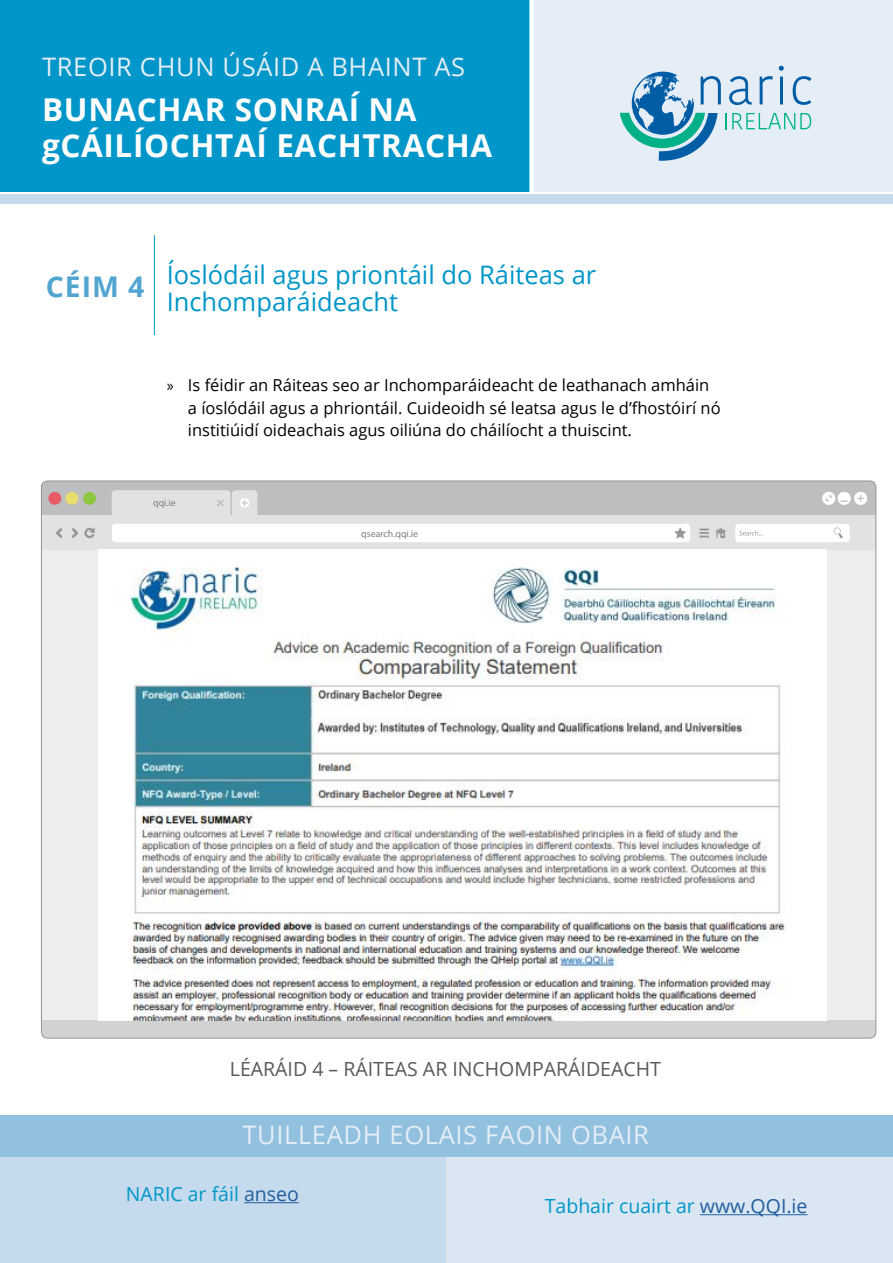
<style>
.page{position:relative;width:893px;height:1263px;background:#fff}
.page>*{position:absolute;margin:0;border:0;box-sizing:border-box;transform-origin:0 0}
.t1{font:700 31.5px/36px "Open Sans";letter-spacing:.02em;color:#fff}
.t2{font:25.5px/27px "Open Sans";color:#0096c9}
.t3{font:25.5px "Open Sans";letter-spacing:.025em;color:#e5eef6}
.t4{font:19.5px "Open Sans";color:#0096c9}
.t5{font:19.5px "Open Sans";color:#58595b}
.t6{font:16.5px/22.5px "Open Sans";color:#000}
.t7{font:9.9px "Myriad Pro";color:#7c8081}
.s1{font-weight:700;font-size:28.5px;color:#53a5d1}
.s2{font-family:"Myriad Pro"}
.s3{color:#215e9e}
</style>
<div class="page">
<div style="left:531px;top:0;width:362px;height:192px;background:#e5eef6"></div>
<div style="left:0;top:0;width:531px;height:192px;background:#0096c9"></div>
<svg style="left:620px;top:66px;width:192px;height:95px"></svg>
<div style="left:529px;top:0;width:5px;height:193px;background:#fff"></div>
<div style="left:0;top:194px;width:893px;height:9px;background:#c5dbed"></div>
<div style="left:0;top:1115px;width:893px;height:41px;background:#92c0df"></div>
<div style="left:0;top:1157px;width:446px;height:106px;background:#c5dbed"></div>
<div style="left:446px;top:1157px;width:447px;height:106px;background:#dae7f3"></div>
<hr style="left:244px;top:1202px;width:55px;height:1px;background:#215e9e">
<hr style="left:700px;top:1214px;width:107px;height:1px;background:#215e9e">
<hr style="left:154px;top:235px;width:1px;height:100px;background:#0096c9">
<svg style="left:41px;top:483px;width:835px;height:555px;fill:#d1d3d2"></svg>
<div style="left:42px;top:481px;width:834px;height:35px;background:#bdbebf"></div>
<div style="left:42px;top:516px;width:834px;height:34px;background:#e2e2e2"></div>
<svg style="left:84px;top:528px;width:11px;height:10px"></svg>
<div style="left:112px;top:524px;width:578px;height:18px;background:#fff;border-radius:4px"></div>
<div style="left:735px;top:524px;width:115px;height:18px;background:#fff;border-radius:4px"></div>
<svg style="left:699px;top:528px;width:10px;height:9px"></svg>
<svg style="left:715px;top:528px;width:12px;height:10px"></svg>
<svg style="left:833px;top:527px;width:10px;height:11px"></svg>
<svg style="left:739px;top:530px;width:24px;height:6px"></svg>
<div style="left:48px;top:492px;width:13px;height:13px;background:#e75c67;border-radius:50%"></div>
<div style="left:66px;top:492px;width:12px;height:13px;background:#e7de6c;border-radius:50%"></div>
<div style="left:83px;top:492px;width:13px;height:13px;background:#8dc63f;border-radius:50%"></div>
<svg style="left:56px;top:528px;width:7px;height:10px"></svg>
<svg style="left:72px;top:528px;width:6px;height:10px"></svg>
<div style="left:112px;top:490px;width:145px;height:26px;background:#e2e2e2"></div>
<svg style="left:822px;top:492px;width:46px;height:13px"></svg>
<svg style="left:674px;top:527px;width:12px;height:11px"></svg>
<div style="left:41px;top:550px;width:835px;height:470px;background:#ededec"></div>
<img style="left:98px;top:549px;width:728px;height:471px">
<h2 class="t3" style="left:42px;top:50px;width:425px">TREOIR CHUN ÚSÁID A BHAINT AS</h2>
<h1 class="t1" style="left:42px;top:90px;width:452px">BUNACHAR SONRAÍ NA gCÁILÍOCHTAÍ EACHTRACHA</h1>
<h2 class="t2" style="left:167px;top:261px;width:431px;text-indent:-121px"><span class="s1">CÉIM 4</span> Íoslódáil agus priontáil do Ráiteas ar<br>Inchomparáideacht</h2>
<p class="t6" style="left:188px;top:373px;width:534px;text-indent:-21px"><span class="s2">»</span> Is féidir an Ráiteas seo ar Inchomparáideacht de leathanach amháin a íoslódáil agus a phriontáil. Cuideoidh sé leatsa agus le d’fhostóirí nó institiúidí oideachais agus oiliúna do cháilíocht a thuiscint.</p>
<p class="t7" style="left:153px;top:497px;width:24px">qqi.ie</p>
<p class="t7" style="left:361px;top:527px;width:58px">qsearch.qqi.ie</p>
<p class="t5" style="left:230px;top:1055px;width:432px">LÉARÁID 4 – RÁITEAS AR INCHOMPARÁIDEACHT</p>
<h2 class="t3" style="left:243px;top:1117px;width:408px">TUILLEADH EOLAIS FAOIN OBAIR</h2>
<p class="t4" style="left:126px;top:1181px;width:174px">NARIC ar fáil <span class="s3">anseo</span></p>
<p class="t4" style="left:545px;top:1193px;width:264px">Tabhair cuairt ar <span class="s3">www.QQI.ie</span></p>
</div>
